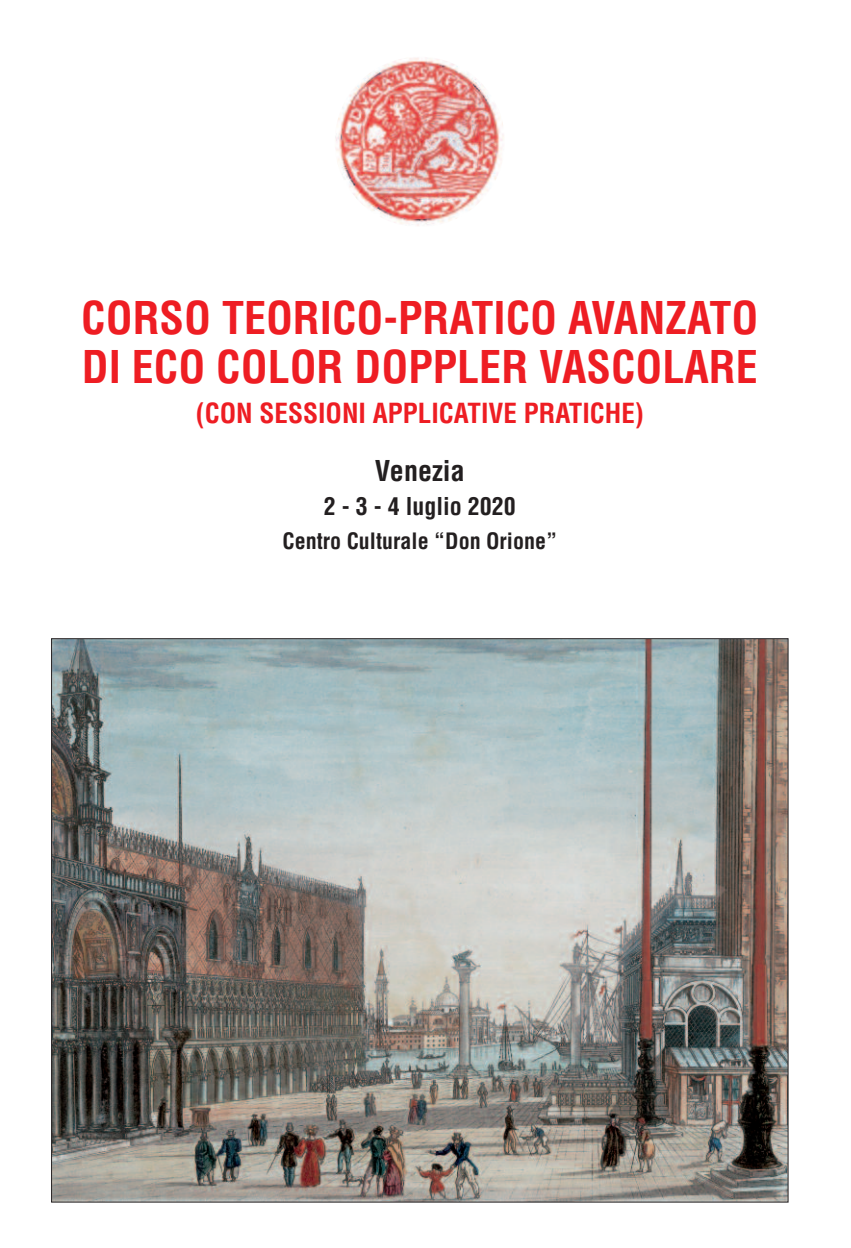
<style>
.page{position:relative;width:851px;height:1248px;background:#fff}
.page>*{position:absolute;margin:0;border:0;box-sizing:border-box;transform-origin:0 0}
.t1{font:700 condensed 44px/49.8px "Helvetica";color:#ee1d23}
.t2{font:700 condensed 28px "Helvetica";color:#231f20}
.t3{font:700 condensed 27px "Helvetica";color:#ee1d23}
.t4{font:700 condensed 24px "Helvetica";color:#231f20}
.t5{font:700 condensed 22px "Helvetica";color:#231f20}
</style>
<div class="page">
<img style="left:53px;top:640px;width:733px;height:560px">
<img style="left:334px;top:57px;width:171px;height:170px;border-radius:50%">
<p class="t1" style="left:81px;top:293px;width:678px">CORSO TEORICO-PRATICO AVANZATO<br>DI ECO COLOR DOPPLER VASCOLARE</p>
<p class="t3" style="left:196px;top:398px;width:449px">(CON SESSIONI APPLICATIVE PRATICHE)</p>
<p class="t2" style="left:375px;top:454px;width:91px">Venezia</p>
<p class="t4" style="left:324px;top:492px;width:193px">2 - 3 - 4 luglio 2020</p>
<p class="t5" style="left:282px;top:528px;width:276px">Centro Culturale “Don Orione”</p>
</div>
